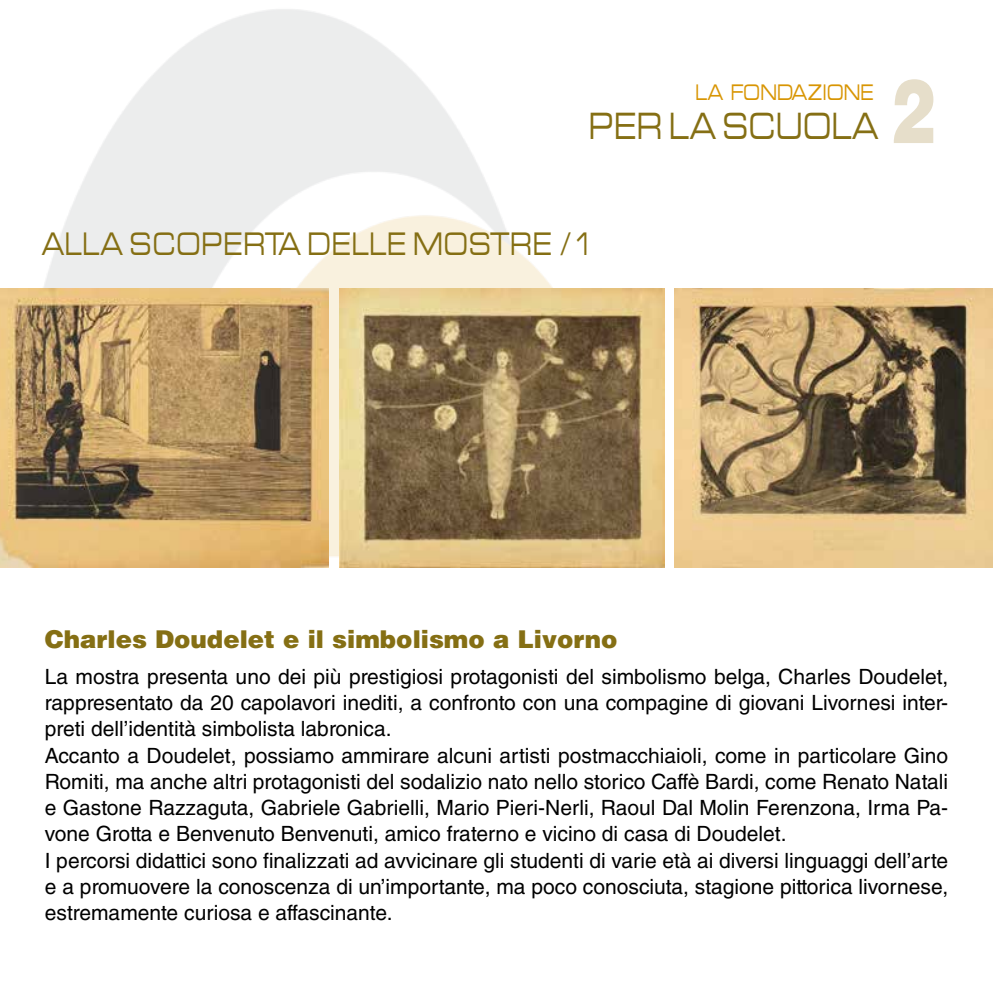
<style>
.page{position:relative;width:993px;height:993px;background:#fff}
.page>*{position:absolute;margin:0;border:0;box-sizing:border-box;transform-origin:0 0}
.t1{font:900 89.08px "Helvetica LT Std";color:#e6deca;scale:.75 1}
.t2{font:expanded 32.73px "OPTI Edgar";color:#856f14;scale:.75 1}
.t3{font:expanded 28.18px "OPTI Edgar";letter-spacing:.02em;color:#856f14;scale:.75 1}
.t4{font:900 24.5px "Helvetica LT Std";color:#856f14}
.t5{font:21px/26.2px "Helvetica LT Std";color:#000}
.t6{font:expanded 19.43px "OPTI Edgar";color:#d89503;scale:.75 1}
</style>
<div class="page">
<img style="left:0;top:288px;width:329px;height:279px">
<img style="left:339px;top:288px;width:325px;height:279px">
<img style="left:674px;top:288px;width:318px;height:279px">
<p class="t6" style="left:695px;top:77px;width:239px">LA FONDAZIONE</p>
<h1 class="t1" style="left:889px;top:53px;width:61px">2</h1>
<h2 class="t2" style="left:588px;top:101px;width:388px">PER LA SCUOLA</h2>
<h3 class="t3" style="left:41px;top:222px;width:739px">ALLA SCOPERTA DELLE MOSTRE /1</h3>
<p class="t4" style="left:45px;top:622px;width:574px">Charles Doudelet e il simbolismo a Livorno</p>
<p class="t5" style="left:45px;top:663px;width:904px">La mostra presenta uno dei più prestigiosi protagonisti del simbolismo belga, Charles Doudelet, rappresentato da 20 capolavori inediti, a confronto con una compagine di giovani Livornesi inter&shy;preti dell’identità simbolista labronica.<br>Accanto a Doudelet, possiamo ammirare alcuni artisti postmacchiaioli, come in particolare Gino Romiti, ma anche altri protagonisti del sodalizio nato nello storico Caffè Bardi, come Renato Natali e Gastone Razzaguta, Gabriele Gabrielli, Mario Pieri-Nerli, Raoul Dal Molin Ferenzona, Irma Pa&shy;vone Grotta e Benvenuto Benvenuti, amico fraterno e vicino di casa di Doudelet.<br>I percorsi didattici sono finalizzati ad avvicinare gli studenti di varie età ai diversi linguaggi dell’arte e a promuovere la conoscenza di un’importante, ma poco conosciuta, stagione pittorica livornese, estremamente curiosa e affascinante.</p>
</div>
